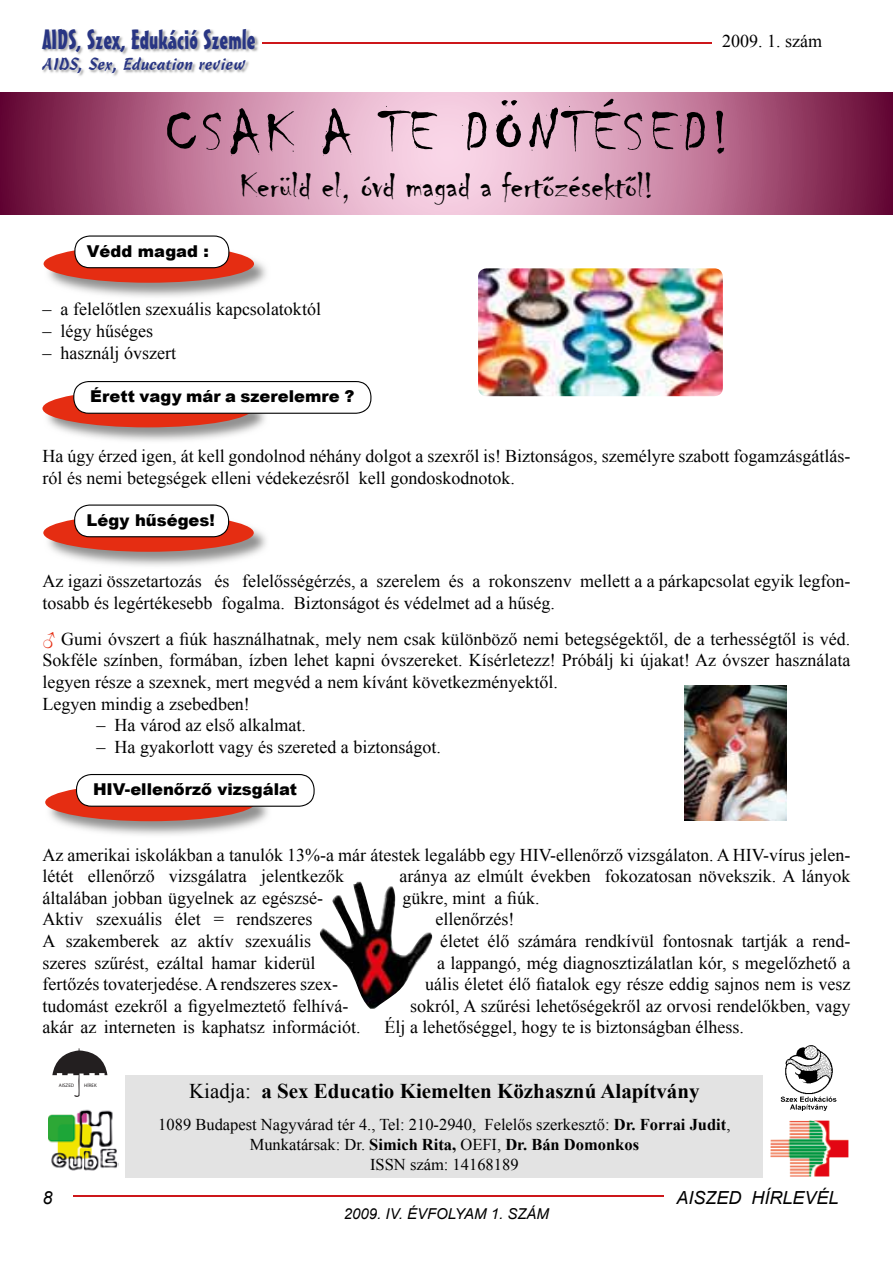
<style>
.page{position:relative;width:893px;height:1263px;background:#fff}
.page>*{position:absolute;margin:0;border:0;box-sizing:border-box;transform-origin:0 0}
.t1{font:63px "Chiller";letter-spacing:.075em;color:#000}
.t2{font:37.5px "Chiller";color:#000}
.t3{font:27px "PFL Mister Earl";color:#283583}
.t4{font:700 21px "Times New Roman";color:#000}
.t5{font:19.5px "Cascade Light HU Normal";color:#283583}
.t6{font:18px/21.6px "Times New Roman";color:#000}
.t7{font:italic 18px "Arial";color:#000}
.t8{font:16.5px/19.8px "Times New Roman";color:#000;text-align:center}
.t9{font:900 16.35px "Arial";color:#000}
.t10{font:italic 15px "Arial";color:#000}
.t11{font:4.95px "Myriad Pro";color:#231f20}
.s1{font-family:"Chiller PFL"}
.s2{font-family:"Arial";font-weight:900;font-size:19.5px;color:#e52d12}
.s3{font-weight:400}
.s4{font-weight:700}
</style>
<div class="page">
<hr style="left:263px;top:42px;width:449px;height:1px;background:#cd171a">
<img style="left:43px;top:30px;width:215px;height:46px">
<hr style="left:73px;top:1196px;width:590px;height:1px;background:#cd171a">
<svg style="left:0;top:92px;width:893px;height:122px;background:#bf7c9b"></svg>
<div style="left:126px;top:1076px;width:637px;height:102px;background:#e3e3e3"></div>
<svg style="left:52px;top:1048px;width:55px;height:49px"></svg>
<img style="left:780px;top:1045px;width:57px;height:65px">
<img style="left:478px;top:268px;width:245px;height:128px">
<img style="left:685px;top:685px;width:102px;height:135px">
<img style="left:320px;top:882px;width:112px;height:127px">
<img style="left:44px;top:248px;width:222px;height:49px">
<div style="left:44px;top:245px;width:210px;height:38px;background:#e52d12;border-radius:50%"></div>
<svg style="left:74px;top:235px;width:155px;height:33px"></svg>
<img style="left:43px;top:411px;width:222px;height:30px">
<div style="left:42px;top:389px;width:211px;height:38px;background:#e52d12;border-radius:50%"></div>
<svg style="left:73px;top:381px;width:298px;height:33px"></svg>
<img style="left:44px;top:519px;width:222px;height:47px">
<div style="left:43px;top:514px;width:211px;height:38px;background:#e52d12;border-radius:50%"></div>
<svg style="left:74px;top:504px;width:155px;height:33px"></svg>
<img style="left:46px;top:789px;width:222px;height:46px">
<div style="left:45px;top:783px;width:211px;height:38px;background:#e52d12;border-radius:50%"></div>
<svg style="left:76px;top:774px;width:239px;height:33px"></svg>
<img style="left:48px;top:1109px;width:70px;height:62px">
<img style="left:770px;top:1120px;width:78px;height:56px">
<h3 class="t3" style="left:43px;top:23px;width:215px">AIDS, Szex, Edukáció Szemle</h3>
<p class="t5" style="left:43px;top:51px;width:204px">AIDS, Sex, Education review</p>
<p class="t6" style="left:722px;top:30px;width:101px">2009. 1. szám</p>
<h1 class="t1" style="left:165px;top:98px;width:565px">CSAK A TE DÖNTÉSED!</h1>
<h2 class="t2" style="left:240px;top:165px;width:415px">Kerüld el, óvd magad a fert<span class="s1">ô</span>zésekt<span class="s1">ô</span>l!</h2>
<p class="t9" style="left:87px;top:239px;width:124px">Védd magad :</p>
<p class="t6" style="left:43px;top:298px;width:280px">– a felelőtlen szexuális kapcsolatoktól</p>
<p class="t6" style="left:43px;top:320px;width:112px">– légy hűséges</p>
<p class="t6" style="left:43px;top:342px;width:135px">– használj óvszert</p>
<p class="t9" style="left:90px;top:384px;width:266px">Érett vagy már a szerelemre ?</p>
<p class="t6" style="left:43px;top:445px;width:809px">Ha úgy érzed igen, át kell gondolnod néhány dolgot a szexről is! Biztonságos, személyre szabott fogamzásgátlás&shy;ról és nemi betegségek elleni védekezésről kell gondoskodnotok.</p>
<p class="t9" style="left:87px;top:508px;width:130px">Légy hűséges!</p>
<p class="t6" style="left:43px;top:570px;width:809px">Az igazi összetartozás és felelősségérzés, a szerelem és a rokonszenv mellett a a párkapcsolat egyik legfon&shy;tosabb és legértékesebb fogalma. Biztonságot és védelmet ad a hűség.</p>
<p class="t6" style="left:43px;top:628px;width:809px"><span class="s2">♂</span> Gumi óvszert a fiúk használhatnak, mely nem csak különböző nemi betegségektől, de a terhességtől is véd.<br>Sokféle színben, formában, ízben lehet kapni óvszereket. Kísérletezz! Próbálj ki újakat! Az óvszer használata legyen része a szexnek, mert megvéd a nem kívánt következményektől.<br>Legyen mindig a zsebedben!</p>
<p class="t6" style="left:97px;top:714px;width:211px">– Ha várod az első alkalmat.</p>
<p class="t6" style="left:97px;top:736px;width:346px">– Ha gyakorlott vagy és szereted a biztonságot.</p>
<p class="t9" style="left:93px;top:777px;width:206px">HIV-ellenőrző vizsgálat</p>
<p class="t6" style="left:43px;top:843px;width:809px">Az amerikai iskolákban a tanulók 13%-a már átestek legalább egy HIV-ellenőrző vizsgálaton. A HIV-vírus jelen&shy;létét ellenőrző vizsgálatra jelentkezők</p>
<p class="t6" style="left:400px;top:865px;width:452px">aránya az elmúlt években fokozatosan növekszik. A lányok</p>
<p class="t6" style="left:43px;top:887px;width:282px">általában jobban ügyelnek az egészsé-</p>
<p class="t6" style="left:403px;top:887px;width:138px">gükre, mint a fiúk.</p>
<p class="t6" style="left:43px;top:908px;width:272px">Aktiv szexuális élet = rendszeres</p>
<p class="t6" style="left:436px;top:908px;width:80px">ellenőrzés!</p>
<p class="t6" style="left:43px;top:930px;width:270px">A szakemberek az aktív szexuális</p>
<p class="t6" style="left:440px;top:930px;width:412px">életet élő számára rendkívül fontosnak tartják a rend-</p>
<p class="t6" style="left:43px;top:951px;width:275px">szeres szűrést, ezáltal hamar kiderül</p>
<p class="t6" style="left:437px;top:951px;width:415px">a lappangó, még diagnosztizálatlan kór, s megelőzhető a</p>
<p class="t6" style="left:43px;top:973px;width:297px">fertőzés tovaterjedése. A rendszeres szex-</p>
<p class="t6" style="left:425px;top:973px;width:427px">uális életet élő fiatalok egy része eddig sajnos nem is vesz</p>
<p class="t6" style="left:43px;top:995px;width:307px">tudomást ezekről a figyelmeztető felhívá-</p>
<p class="t6" style="left:410px;top:995px;width:442px">sokról, A szűrési lehetőségekről az orvosi rendelőkben, vagy</p>
<p class="t6" style="left:43px;top:1016px;width:320px">akár az interneten is kaphatsz információt.</p>
<p class="t6" style="left:385px;top:1016px;width:361px">Élj a lehetőséggel, hogy te is biztonságban élhess.</p>
<p class="t11" style="left:59px;top:1082px;width:17px">AISZED</p>
<p class="t11" style="left:84px;top:1082px;width:14px">HÍREK</p>
<p class="t4" style="left:189px;top:1077px;width:512px"><span class="s3">Kiadja:</span> a Sex Educatio Kiemelten Közhasznú Alapítvány</p>
<p class="t8" style="left:158px;top:1114px;width:574px">1089 Budapest Nagyvárad tér 4., Tel: 210-2940, Felelős szerkesztő: <span class="s4">Dr. Forrai Judit</span>,<br>Munkatársak: Dr. <span class="s4">Simich Rita,</span> OEFI, <span class="s4">Dr. Bán Domonkos<br></span>ISSN szám: 14168189</p>
<p class="t7" style="left:43px;top:1186px;width:12px">8</p>
<p class="t7" style="left:677px;top:1186px;width:164px">AISZED HÍRLEVÉL</p>
<p class="t10" style="left:344px;top:1204px;width:207px">2009. IV. ÉVFOLYAM 1. SZÁM</p>
</div>
